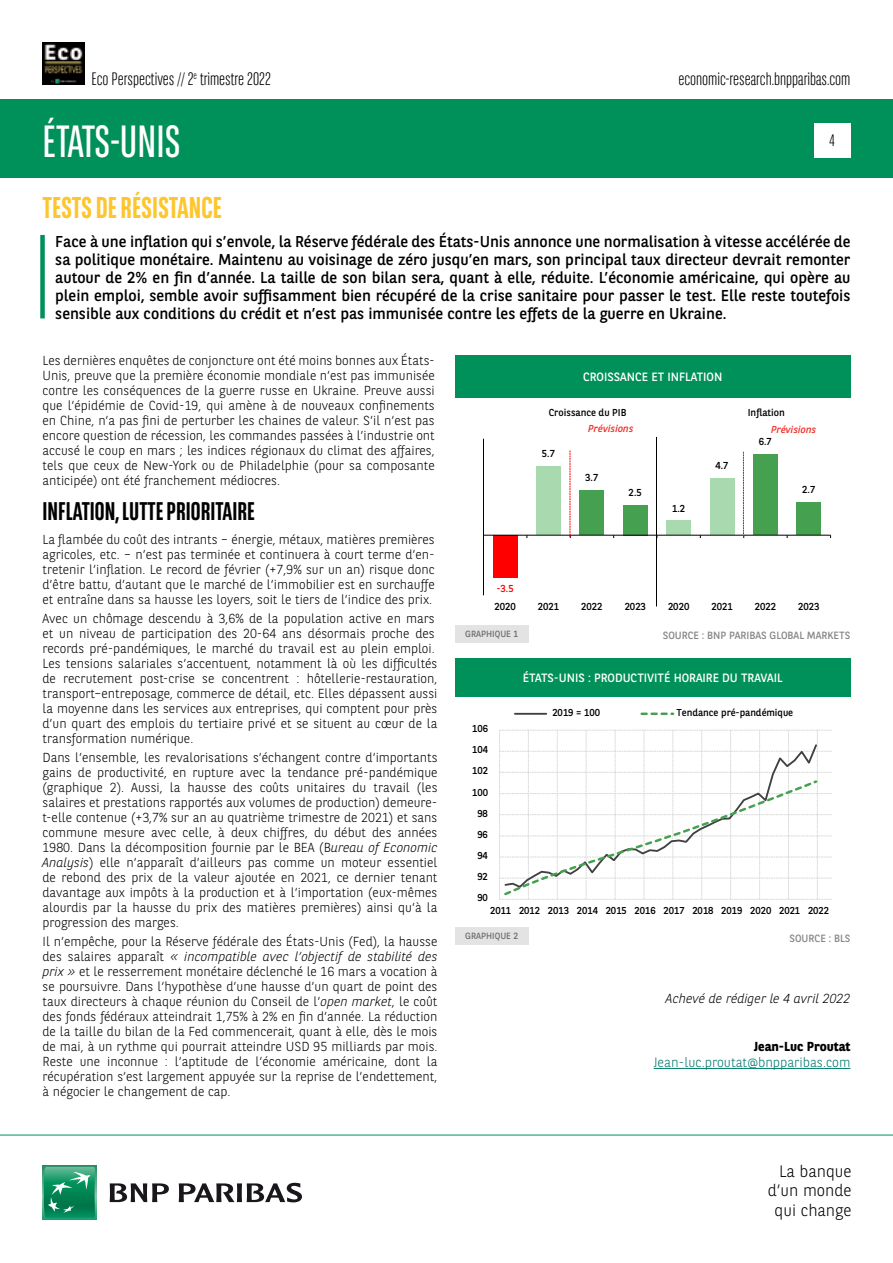
<style>
.page{position:relative;width:893px;height:1263px;background:#fff}
.page>*{position:absolute;margin:0;border:0;box-sizing:border-box;transform-origin:0 0}
.t1{font:45px "BNPP Sans Condensed";color:#fff}
.t2{font:700 30px "BNPP Sans Condensed";color:#fdc62e}
.t3{font:700 25.5px "BNPP Sans Condensed";color:#000}
.t4{font:300 18px "BNPP Sans Condensed";color:#000}
.t5{font:300 16.5px/19.8px "BNPP Sans";color:#000;text-align:right}
.t6{font:300 16.5px "BNPP Sans Condensed";color:#000}
.t7{font:15.75px/18px "BNPP Sans";color:#000;text-align:justify}
.t8{font:300 13.5px "BNPP Sans";color:#00796c}
.t9{font:300 13.05px/15px "BNPP Sans";color:#000;text-align:justify}
.t10{font:italic 300 13.05px "BNPP Sans";color:#000}
.t11{font:700 13.05px "BNPP Sans";color:#000}
.t12{font:12px "BNPP Sans";color:#fff}
.t13{font:10.5px "BNPP Sans";color:#878787}
.t14{font:10.05px "BNPP Sans";letter-spacing:-.01em;color:#000}
.t15{font:italic 10.05px "BNPP Sans";letter-spacing:.005em;color:#ee2d26}
.t16{font:10.05px "BNPP Sans";color:#f00}
.t17{font:9px "BNPP Sans";color:#706f6f}
.s1{font-style:italic}
</style>
<div class="page">
<img style="left:43px;top:43px;width:42px;height:42px">
<div style="left:1px;top:99px;width:892px;height:78px;background:#00915b"></div>
<svg style="left:43px;top:1166px;width:53px;height:53px"></svg>
<svg style="left:44px;top:1167px;width:51px;height:51px;background:#26996e"></svg>
<svg style="left:110px;top:1183px;width:59px;height:19px"></svg>
<svg style="left:179px;top:1183px;width:123px;height:19px"></svg>
<hr style="left:0;top:1135px;width:893px;height:1px;background:#00915b">
<div style="left:814px;top:123px;width:36px;height:34px;background:#fff"></div>
<div style="left:40px;top:235px;width:5px;height:83px;background:#00915b"></div>
<hr style="left:654px;top:1068px;width:196px;height:1px;background:#00796c">
<div style="left:493px;top:535px;width:24px;height:42px;background:#f00"></div>
<div style="left:536px;top:466px;width:25px;height:69px;background:#a9daaf"></div>
<div style="left:580px;top:491px;width:24px;height:44px;background:#45a150"></div>
<div style="left:623px;top:505px;width:24px;height:30px;background:#45a150"></div>
<div style="left:667px;top:521px;width:24px;height:14px;background:#a9daaf"></div>
<div style="left:710px;top:478px;width:24px;height:57px;background:#a9daaf"></div>
<div style="left:753px;top:454px;width:24px;height:81px;background:#45a150"></div>
<div style="left:797px;top:503px;width:24px;height:32px;background:#45a150"></div>
<hr style="left:483px;top:439px;width:1px;height:156px;background:#000">
<hr style="left:483px;top:535px;width:347px;height:1px;background:#000">
<svg style="left:570px;top:450px;width:1px;height:88px"></svg>
<svg style="left:743px;top:452px;width:1px;height:86px"></svg>
<hr style="left:656px;top:437px;width:1px;height:169px;background:#000">
<div style="left:455px;top:356px;width:395px;height:42px;background:#00915b"></div>
<div style="left:455px;top:625px;width:73px;height:18px;background:#e3e3e3"></div>
<svg style="left:499px;top:730px;width:333px;height:170px"></svg>
<hr style="left:515px;top:713px;width:31px;height:2px;background:#404040">
<svg style="left:642px;top:712px;width:31px;height:3px"></svg>
<div style="left:455px;top:658px;width:395px;height:38px;background:#00915b"></div>
<div style="left:455px;top:927px;width:73px;height:18px;background:#e3e3e3"></div>
<h3 class="t4" style="left:91px;top:67px;width:181px">Eco Perspectives // 2<sup>e</sup> trimestre 2022</h3>
<h1 class="t1" style="left:43px;top:113px;width:140px">ÉTATS-UNIS</h1>
<h2 class="t2" style="left:43px;top:190px;width:181px">TESTS DE RÉSISTANCE</h2>
<h3 class="t4" style="left:678px;top:67px;width:174px">economic-research.bnpparibas.com</h3>
<p class="t6" style="left:830px;top:130px;width:7px">4</p>
<p class="t7" style="left:55px;top:232px;width:797px">Face à une inflation qui s’envole, la Réserve fédérale des États-Unis annonce une normalisation à vitesse accélérée de sa politique monétaire. Maintenu au voisinage de zéro jusqu’en mars, son principal taux directeur devrait remonter autour de 2% en fin d’année. La taille de son bilan sera, quant à elle, réduite. L’économie américaine, qui opère au plein emploi, semble avoir suffisamment bien récupéré de la crise sanitaire pour passer le test. Elle reste toutefois sensible aux conditions du crédit et n’est pas immunisée contre les effets de la guerre en Ukraine.</p>
<p class="t9" style="left:43px;top:352px;width:394px">Les dernières enquêtes de conjoncture ont été moins bonnes aux États-Unis, preuve que la première économie mondiale n’est pas immunisée contre les conséquences de la guerre russe en Ukraine. Preuve aussi que l’épidémie de Covid-19, qui amène à de nouveaux confinements en Chine, n’a pas fini de perturber les chaines de valeur. S’il n’est pas encore question de récession, les commandes passées à l’industrie ont accusé le coup en mars ; les indices régionaux du climat des affaires, tels que ceux de New-York ou de Philadelphie (pour sa composante anticipée) ont été franchement médiocres.</p>
<h3 class="t3" style="left:43px;top:496px;width:214px">INFLATION, LUTTE PRIORITAIRE</h3>
<p class="t9" style="left:43px;top:531px;width:394px">La flambée du coût des intrants – énergie, métaux, matières premières agricoles, etc. – n’est pas terminée et continuera à court terme d’en&shy;tretenir l’inflation. Le record de février (+7,9% sur un an) risque donc d’être battu, d’autant que le marché de l’immobilier est en surchauffe et entraîne dans sa hausse les loyers, soit le tiers de l’indice des prix.</p>
<p class="t9" style="left:43px;top:610px;width:396px;text-align:left">Avec un chômage descendu à 3,6% de la population active en mars et un niveau de participation des 20-64 ans désormais proche des records pré-pandémiques, le marché du travail est au plein emploi.<br>Les tensions salariales s’accentuent, notamment là où les difficultés de recrutement post-crise se concentrent : hôtellerie-restauration, transport–entreposage, commerce de détail, etc. Elles dépassent aussi la moyenne dans les services aux entreprises, qui comptent pour près d’un quart des emplois du tertiaire privé et se situent au cœur de la transformation numérique.</p>
<p class="t9" style="left:43px;top:749px;width:396px">Dans l’ensemble, les revalorisations s’échangent contre d’importants gains de productivité, en rupture avec la tendance pré-pandémique (graphique 2). Aussi, la hausse des coûts unitaires du travail (les salaires et prestations rapportés aux volumes de production) demeure&shy;t-elle contenue (+3,7% sur an au quatrième trimestre de 2021) et sans commune mesure avec celle, à deux chiffres, du début des années 1980. Dans la décomposition fournie par le BEA (B<span class="s1">ureau of Economic Analysis</span>) elle n’apparaît d’ailleurs pas comme un moteur essentiel de rebond des prix de la valeur ajoutée en 2021, ce dernier tenant davantage aux impôts à la production et à l’importation (eux-mêmes alourdis par la hausse du prix des matières premières) ainsi qu’à la progression des marges.</p>
<p class="t9" style="left:43px;top:934px;width:396px">Il n’empêche, pour la Réserve fédérale des États-Unis (Fed), la hausse des salaires apparaît <span class="s1">« incompatible avec l’objectif de stabilité des prix »</span> et le resserrement monétaire déclenché le 16 mars a vocation à se poursuivre. Dans l’hypothèse d’une hausse d’un quart de point des taux directeurs à chaque réunion du Conseil de l’<span class="s1">open market</span>, le coût des fonds fédéraux atteindrait 1,75% à 2% en fin d’année. La réduction de la taille du bilan de la Fed commencerait, quant à elle, dès le mois de mai, à un rythme qui pourrait atteindre USD 95 milliards par mois.<br>Reste une inconnue : l’aptitude de l’économie américaine, dont la récupération s’est largement appuyée sur la reprise de l’endettement, à négocier le changement de cap.</p>
<p class="t12" style="left:583px;top:369px;width:141px">CROISSANCE ET INFLATION</p>
<p class="t14" style="left:549px;top:406px;width:79px">Croissance du PIB</p>
<p class="t14" style="left:748px;top:406px;width:39px">Inflation</p>
<p class="t15" style="left:588px;top:422px;width:47px">Prévisions</p>
<p class="t15" style="left:771px;top:423px;width:47px">Prévisions</p>
<p class="t14" style="left:759px;top:435px;width:15px">6.7</p>
<p class="t14" style="left:542px;top:447px;width:15px">5.7</p>
<p class="t14" style="left:715px;top:459px;width:15px">4.7</p>
<p class="t14" style="left:585px;top:471px;width:15px">3.7</p>
<p class="t14" style="left:802px;top:483px;width:15px">2.7</p>
<p class="t14" style="left:629px;top:485px;width:15px">2.5</p>
<p class="t14" style="left:672px;top:501px;width:15px">1.2</p>
<p class="t16" style="left:496px;top:581px;width:19px">-3.5</p>
<p class="t14" style="left:494px;top:599px;width:23px">2020</p>
<p class="t14" style="left:538px;top:599px;width:23px">2021</p>
<p class="t14" style="left:581px;top:599px;width:23px">2022</p>
<p class="t14" style="left:625px;top:599px;width:23px">2023</p>
<p class="t14" style="left:668px;top:599px;width:23px">2020</p>
<p class="t14" style="left:711px;top:599px;width:23px">2021</p>
<p class="t14" style="left:755px;top:599px;width:23px">2022</p>
<p class="t14" style="left:798px;top:599px;width:23px">2023</p>
<p class="t17" style="left:465px;top:628px;width:54px">GRAPHIQUE 1</p>
<p class="t13" style="left:663px;top:628px;width:189px">SOURCE : BNP PARIBAS GLOBAL MARKETS</p>
<p class="t12" style="left:523px;top:669px;width:261px">ÉTATS-UNIS : PRODUCTIVITÉ HORAIRE DU TRAVAIL</p>
<p class="t14" style="left:552px;top:705px;width:49px">2019 = 100</p>
<p class="t14" style="left:677px;top:705px;width:118px">Tendance pré-pandémique</p>
<p class="t14" style="left:472px;top:722px;width:17px">106</p>
<p class="t14" style="left:472px;top:743px;width:17px">104</p>
<p class="t14" style="left:472px;top:764px;width:17px">102</p>
<p class="t14" style="left:472px;top:785px;width:17px">100</p>
<p class="t14" style="left:477px;top:806px;width:12px">98</p>
<p class="t14" style="left:477px;top:827px;width:12px">96</p>
<p class="t14" style="left:477px;top:849px;width:12px">94</p>
<p class="t14" style="left:477px;top:870px;width:12px">92</p>
<p class="t14" style="left:477px;top:891px;width:12px">90</p>
<p class="t14" style="left:490px;top:903px;width:341px">2011 2012 2013 2014 2015 2016 2017 2018 2019 2020 2021 2022</p>
<p class="t17" style="left:465px;top:930px;width:54px">GRAPHIQUE 2</p>
<p class="t13" style="left:789px;top:931px;width:62px">SOURCE : BLS</p>
<p class="t10" style="left:666px;top:990px;width:186px">Achevé de rédiger le 4 avril 2022</p>
<p class="t11" style="left:754px;top:1037px;width:98px">Jean-Luc Proutat</p>
<p class="t8" style="left:654px;top:1053px;width:198px">Jean-luc.proutat@bnpparibas.com</p>
<p class="t5" style="left:768px;top:1160px;width:85px">La banque d’un monde qui change</p>
</div>
